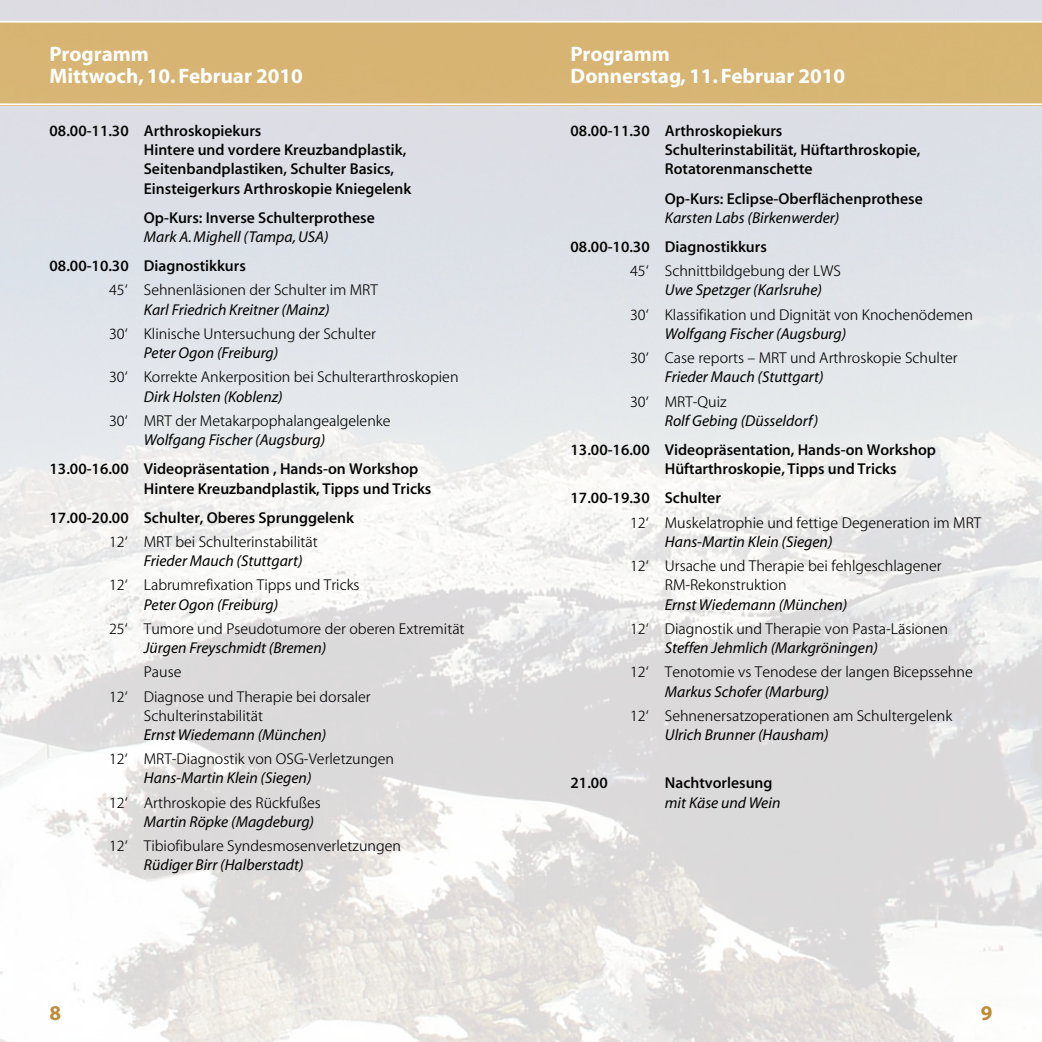
<style>
.page{position:relative;width:1042px;height:1042px;background:#fff}
.page>*{position:absolute;margin:0;border:0;box-sizing:border-box;transform-origin:0 0}
.t1{font:700 21px/22.8px "Myriad";color:#fff}
.t2{font:700 21px "Myriad";color:#c08b38}
.t3{font:300 15.75px/19.2px "Myriad";color:#000}
.t4{font:600 15.75px/19.2px "Myriad";color:#000}
.t5{font:italic 15.75px "Myriad";color:#000}
</style>
<div class="page">
<img style="left:0;top:0;width:1042px;height:1042px">
<div style="left:0;top:21px;width:521px;height:84px;background:#d8b473"></div>
<div style="left:521px;top:21px;width:521px;height:84px;background:#d8b574"></div>
<h1 class="t1" style="left:50px;top:43px;width:255px">Programm<br>Mittwoch, 10. Februar 2010</h1>
<p class="t4" style="left:144px;top:122px;width:269px;text-indent:-94px">08.00-11.30 Arthroskopiekurs<br>Hintere und vordere Kreuzbandplastik, Seitenbandplastiken, Schulter Basics, Einsteigerkurs Arthroskopie Kniegelenk</p>
<p class="t4" style="left:144px;top:208px;width:232px">Op-Kurs: Inverse Schulterprothese</p>
<p class="t5" style="left:144px;top:229px;width:186px">Mark A. Mighell (Tampa, USA)</p>
<p class="t4" style="left:50px;top:257px;width:198px">08.00-10.30 Diagnostikkurs</p>
<p class="t3" style="left:109px;top:281px;width:270px">45‘ Sehnenläsionen der Schulter im MRT</p>
<p class="t5" style="left:144px;top:302px;width:187px">Karl Friedrich Kreitner (Mainz)</p>
<p class="t3" style="left:109px;top:325px;width:268px">30‘ Klinische Untersuchung der Schulter</p>
<p class="t5" style="left:144px;top:345px;width:136px">Peter Ogon (Freiburg)</p>
<p class="t3" style="left:109px;top:368px;width:351px">30‘ Korrekte Ankerposition bei Schulterarthroskopien</p>
<p class="t5" style="left:144px;top:388px;width:140px">Dirk Holsten (Koblenz)</p>
<p class="t3" style="left:109px;top:412px;width:283px">30‘ MRT der Metakarpophalangealgelenke</p>
<p class="t5" style="left:144px;top:432px;width:183px">Wolfgang Fischer (Augsburg)</p>
<p class="t4" style="left:144px;top:460px;width:289px;text-indent:-94px">13.00-16.00 Videopräsentation , Hands-on Workshop<br>Hintere Kreuzbandplastik, Tipps und Tricks</p>
<p class="t4" style="left:50px;top:508px;width:306px">17.00-20.00 Schulter, Oberes Sprunggelenk</p>
<p class="t3" style="left:109px;top:533px;width:210px">12‘ MRT bei Schulterinstabilität</p>
<p class="t5" style="left:144px;top:553px;width:160px">Frieder Mauch (Stuttgart)</p>
<p class="t3" style="left:109px;top:576px;width:252px">12‘ Labrumrefixation Tipps und Tricks</p>
<p class="t5" style="left:144px;top:596px;width:136px">Peter Ogon (Freiburg)</p>
<p class="t3" style="left:109px;top:620px;width:357px">25‘ Tumore und Pseudotumore der oberen Extremität</p>
<p class="t5" style="left:144px;top:640px;width:184px">Jürgen Freyschmidt (Bremen)</p>
<p class="t3" style="left:109px;top:661px;width:263px;line-height:24.2px;text-indent:35px">Pause<br>12‘ Diagnose und Therapie bei dorsaler</p>
<p class="t3" style="left:144px;top:706px;width:121px">Schulterinstabilität</p>
<p class="t5" style="left:144px;top:727px;width:184px">Ernst Wiedemann (München)</p>
<p class="t3" style="left:109px;top:750px;width:286px">12‘ MRT-Diagnostik von OSG-Verletzungen</p>
<p class="t5" style="left:144px;top:770px;width:169px">Hans-Martin Klein (Siegen)</p>
<p class="t3" style="left:109px;top:793px;width:213px">12‘ Arthroskopie des Rückfußes</p>
<p class="t5" style="left:144px;top:814px;width:172px">Martin Röpke (Magdeburg)</p>
<p class="t3" style="left:109px;top:837px;width:293px">12‘ Tibiofibulare Syndesmosenverletzungen</p>
<p class="t5" style="left:144px;top:857px;width:161px">Rüdiger Birr (Halberstadt)</p>
<h1 class="t1" style="left:570px;top:43px;width:276px">Programm<br>Donnerstag, 11. Februar 2010</h1>
<p class="t4" style="left:665px;top:122px;width:257px;text-indent:-94px">08.00-11.30 Arthroskopiekurs<br>Schulterinstabilität, Hüftarthroskopie,<br>Rotatorenmanschette</p>
<p class="t4" style="left:665px;top:189px;width:259px">Op-Kurs: Eclipse-Oberflächenprothese</p>
<p class="t5" style="left:665px;top:210px;width:176px">Karsten Labs (Birkenwerder)</p>
<p class="t4" style="left:570px;top:238px;width:198px">08.00-10.30 Diagnostikkurs</p>
<p class="t3" style="left:630px;top:262px;width:212px">45‘ Schnittbildgebung der LWS</p>
<p class="t5" style="left:665px;top:282px;width:159px">Uwe Spetzger (Karlsruhe)</p>
<p class="t3" style="left:630px;top:305px;width:344px">30‘ Klassifikation und Dignität von Knochenödemen</p>
<p class="t5" style="left:665px;top:326px;width:183px">Wolfgang Fischer (Augsburg)</p>
<p class="t3" style="left:630px;top:349px;width:329px">30‘ Case reports – MRT und Arthroskopie Schulter</p>
<p class="t5" style="left:665px;top:369px;width:160px">Frieder Mauch (Stuttgart)</p>
<p class="t3" style="left:630px;top:392px;width:98px">30‘ MRT-Quiz</p>
<p class="t5" style="left:665px;top:413px;width:155px">Rolf Gebing (Düsseldorf)</p>
<p class="t4" style="left:665px;top:441px;width:273px;text-indent:-94px">13.00-16.00 Videopräsentation, Hands-on Workshop<br>Hüftarthroskopie, Tipps und Tricks</p>
<p class="t4" style="left:570px;top:489px;width:152px">17.00-19.30 Schulter</p>
<p class="t3" style="left:630px;top:513px;width:353px">12‘ Muskelatrophie und fettige Degeneration im MRT</p>
<p class="t5" style="left:665px;top:534px;width:169px">Hans-Martin Klein (Siegen)</p>
<p class="t3" style="left:665px;top:557px;width:278px;text-indent:-35px">12‘ Ursache und Therapie bei fehlgeschlagener<br>RM-Rekonstruktion</p>
<p class="t5" style="left:665px;top:596px;width:184px">Ernst Wiedemann (München)</p>
<p class="t3" style="left:630px;top:620px;width:319px">12‘ Diagnostik und Therapie von Pasta-Läsionen</p>
<p class="t5" style="left:665px;top:640px;width:214px">Steffen Jehmlich (Markgröningen)</p>
<p class="t3" style="left:630px;top:663px;width:344px">12‘ Tenotomie vs Tenodese der langen Bicepssehne</p>
<p class="t5" style="left:665px;top:683px;width:165px">Markus Schofer (Marburg)</p>
<p class="t3" style="left:630px;top:706px;width:324px">12‘ Sehnenersatzoperationen am Schultergelenk</p>
<p class="t5" style="left:665px;top:727px;width:165px">Ulrich Brunner (Hausham)</p>
<p class="t4" style="left:570px;top:774px;width:39px">21.00</p>
<p class="t4" style="left:665px;top:774px;width:109px">Nachtvorlesung</p>
<p class="t5" style="left:665px;top:794px;width:117px">mit Käse und Wein</p>
<h1 class="t2" style="left:50px;top:1002px;width:13px">8</h1>
<h1 class="t2" style="left:980px;top:1002px;width:13px">9</h1>
</div>
